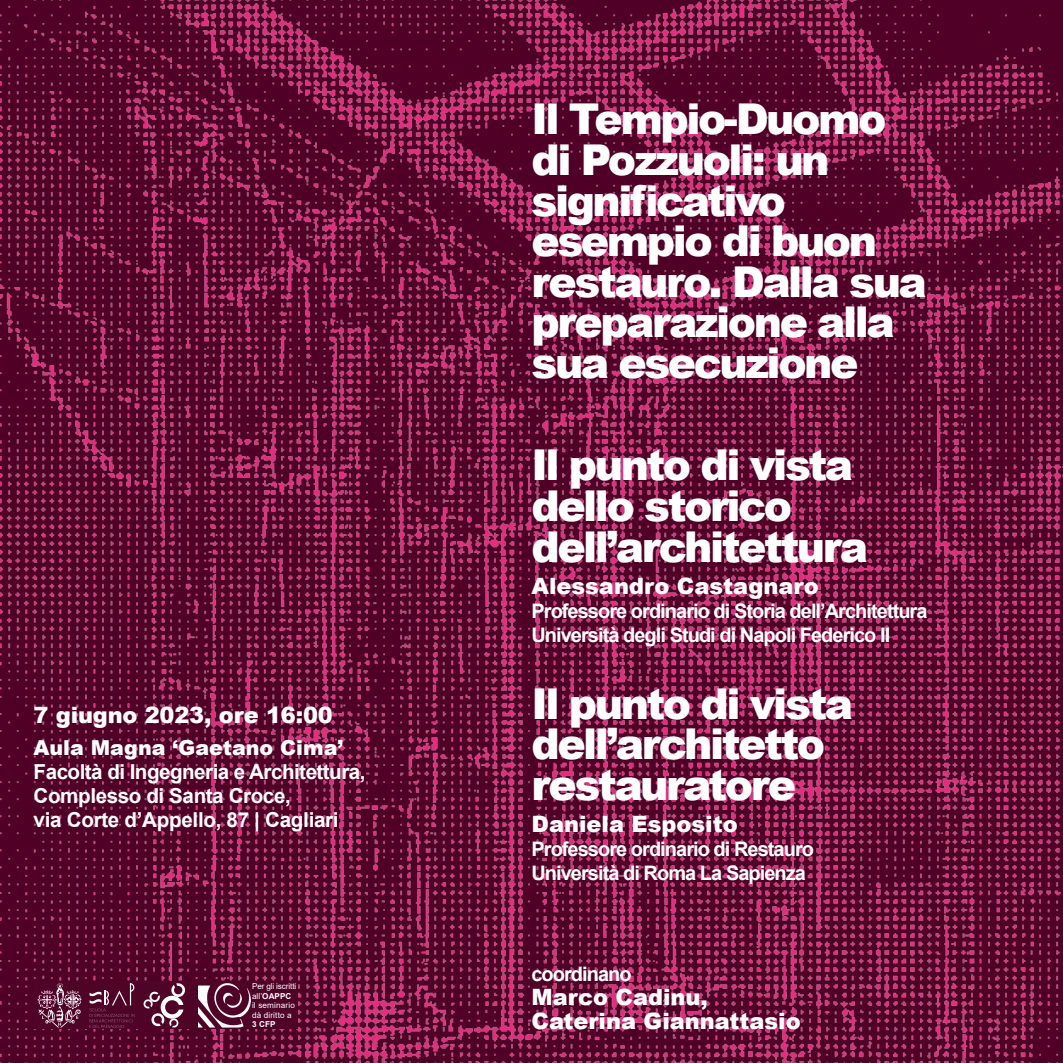
<style>
.page{position:relative;width:1063px;height:1063px;background:#fff}
.page>*{position:absolute;margin:0;border:0;box-sizing:border-box;transform-origin:0 0}
.t1{font:900 42.5px/40.6px "Arial";letter-spacing:-.06em;color:#fff}
.t2{font:900 22.5px "Arial";color:#fff}
.t3{font:700 20.62px "Arial";letter-spacing:-.02em;color:#fff}
.t4{font:900 20.62px "Arial";color:#fff}
.t5{font:700 20px "Arial";letter-spacing:-.05em;color:#fff}
.t6{font:8.12px "Arial";letter-spacing:.02em;color:#fff}
.t7{font:8.12px "Arial";letter-spacing:-.015em;color:#fff}
.t8{font:700 8.12px "Arial";letter-spacing:.01em;color:#fff}
.s1{font-weight:400}
</style>
<div class="page">
<img style="left:0;top:0;width:1063px;height:1063px">
<div style="left:34px;top:981px;width:264px;height:48px;background:#4f0327"></div>
<img style="left:198px;top:983px;width:52px;height:45px">
<svg style="left:143px;top:983px;width:42px;height:45px"></svg>
<svg style="left:90px;top:983px;width:45px;height:45px"></svg>
<svg style="left:37px;top:983px;width:45px;height:45px"></svg>
<p class="t2" style="left:34px;top:698px;width:301px">7 giugno 2023, ore 16:00</p>
<p class="t4" style="left:34px;top:732px;width:311px">Aula Magna ‘Gaetano Cima’</p>
<p class="t3" style="left:34px;top:757px;width:333px">Facoltà di Ingegneria e Architettura,</p>
<p class="t3" style="left:34px;top:781px;width:259px">Complesso di Santa Croce,</p>
<p class="t3" style="left:34px;top:805px;width:307px">via Corte d’Appello, 87 | Cagliari</p>
<p class="t7" style="left:252px;top:981px;width:46px">Per gli iscritti</p>
<p class="t8" style="left:252px;top:990px;width:41px"><span class="s1">all’</span>OAPPC</p>
<p class="t6" style="left:252px;top:1000px;width:44px">il seminario</p>
<p class="t6" style="left:252px;top:1009px;width:41px">dà diritto a</p>
<p class="t8" style="left:252px;top:1019px;width:25px">3 CFP</p>
<p class="t1" style="left:531px;top:98px;width:397px">Il Tempio-Duomo di Pozzuoli: un significativo esempio di buon restauro. Dalla sua preparazione alla sua esecuzione</p>
<p class="t1" style="left:531px;top:443px;width:338px">Il punto di vista dello storico dell’architettura</p>
<p class="t2" style="left:531px;top:569px;width:289px">Alessandro Castagnaro</p>
<p class="t5" style="left:531px;top:597px;width:398px">Professore ordinario di Storia dell’Architettura</p>
<p class="t5" style="left:531px;top:621px;width:360px">Università degli Studi di Napoli Federico II</p>
<p class="t1" style="left:531px;top:682px;width:323px">Il punto di vista dell’architetto restauratore</p>
<p class="t2" style="left:531px;top:808px;width:208px">Daniela Esposito</p>
<p class="t5" style="left:531px;top:835px;width:284px">Professore ordinario di Restauro</p>
<p class="t5" style="left:531px;top:859px;width:276px">Università di Roma La Sapienza</p>
<p class="t5" style="left:531px;top:960px;width:102px">coordinano</p>
<p class="t2" style="left:531px;top:981px;width:178px">Marco Cadinu,</p>
<p class="t2" style="left:531px;top:1005px;width:271px">Caterina Giannattasio</p>
</div>
